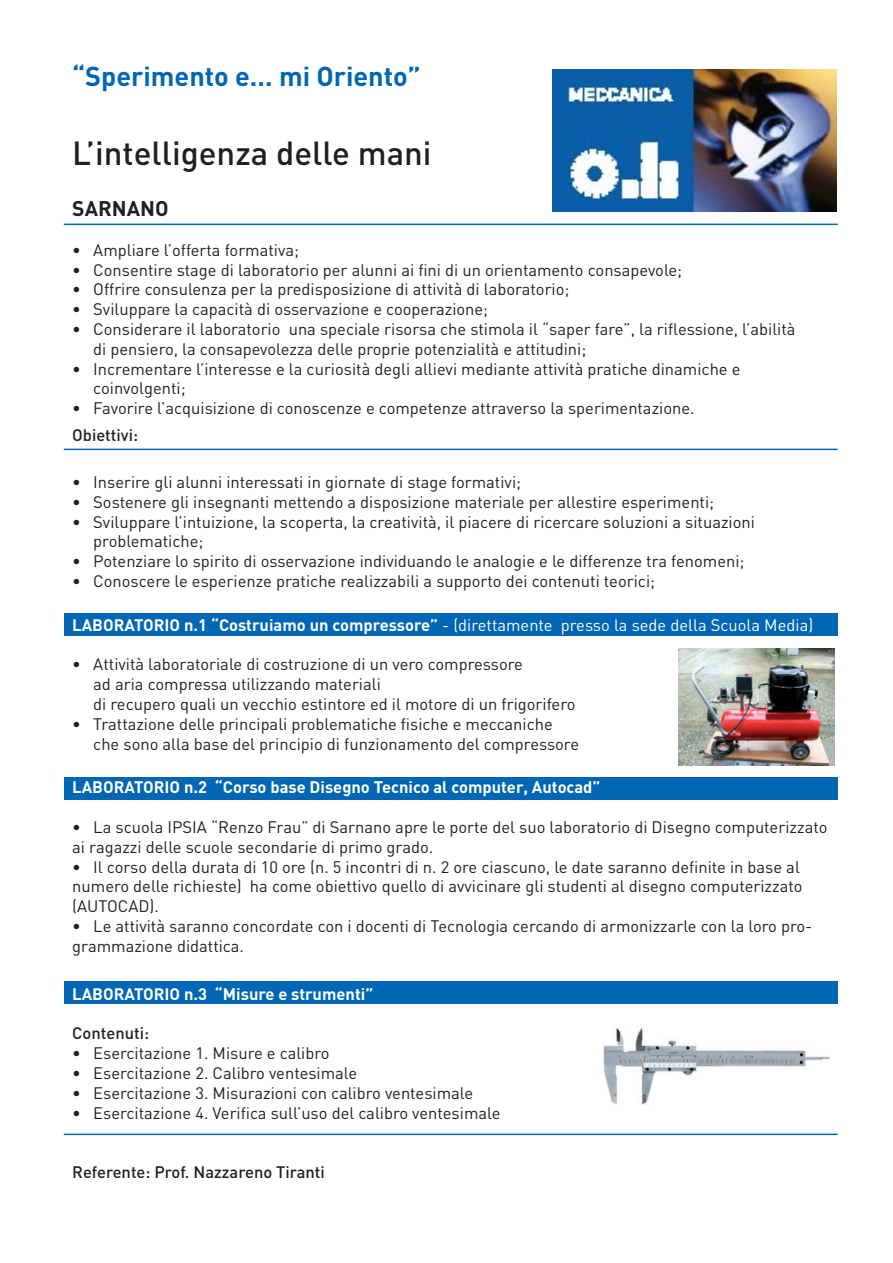
<style>
.page{position:relative;width:893px;height:1263px;background:#fff}
.page>*{position:absolute;margin:0;border:0;box-sizing:border-box;transform-origin:0 0}
.t1{font:500 33px "DIN";color:#231f20}
.t2{font:700 27px "DIN";color:#0166b3}
.t3{font:700 21px "DIN";color:#231f20}
.t4{font:16.5px/19.8px "DIN";color:#231f20}
.t5{font:700 16.5px "DIN";color:#fff}
.t6{font:16.5px "DIN";color:#fff}
.t7{font:500 16.5px "DIN";color:#231f20}
.s1{font-weight:700}
</style>
<div class="page">
<div style="left:64px;top:981px;width:774px;height:23px;background:#0166b3"></div>
<div style="left:64px;top:777px;width:774px;height:23px;background:#0166b3"></div>
<div style="left:64px;top:613px;width:774px;height:23px;background:#0166b3"></div>
<hr style="left:64px;top:224px;width:774px;height:1px;background:#0166b3">
<hr style="left:64px;top:449px;width:774px;height:1px;background:#0166b3">
<hr style="left:64px;top:1133px;width:774px;height:2px;background:#0166b3">
<img style="left:679px;top:648px;width:155px;height:117px">
<img style="left:603px;top:1027px;width:227px;height:78px">
<img style="left:552px;top:69px;width:284px;height:142px">
<p class="t2" style="left:72px;top:59px;width:350px">“Sperimento e… mi Oriento”</p>
<p class="t1" style="left:72px;top:132px;width:361px">L’intelligenza delle mani</p>
<p class="t3" style="left:72px;top:195px;width:98px">SARNANO</p>
<p class="t4" style="left:72px;top:240px;width:228px">• Ampliare l’offerta formativa;</p>
<p class="t4" style="left:72px;top:259px;width:611px">• Consentire stage di laboratorio per alunni ai fini di un orientamento consapevole;</p>
<p class="t4" style="left:72px;top:279px;width:499px">• Offrire consulenza per la predisposizione di attività di laboratorio;</p>
<p class="t4" style="left:72px;top:299px;width:417px">• Sviluppare la capacità di osservazione e cooperazione;</p>
<p class="t4" style="left:93px;top:319px;width:704px;text-indent:-21px">• Considerare il laboratorio una speciale risorsa che stimola il “saper fare”, la riflessione, l’abilità di pensiero, la consapevolezza delle proprie potenzialità e attitudini;</p>
<p class="t4" style="left:72px;top:358px;width:670px">• Incrementare l’interesse e la curiosità degli allievi mediante attività pratiche dinamiche e</p>
<p class="t4" style="left:93px;top:378px;width:94px">coinvolgenti;</p>
<p class="t4" style="left:72px;top:398px;width:624px">• Favorire l’acquisizione di conoscenze e competenze attraverso la sperimentazione.</p>
<p class="t7" style="left:72px;top:425px;width:67px">Obiettivi:</p>
<p class="t4" style="left:72px;top:472px;width:450px">• Inserire gli alunni interessati in giornate di stage formativi;</p>
<p class="t4" style="left:72px;top:492px;width:643px">• Sostenere gli insegnanti mettendo a disposizione materiale per allestire esperimenti;</p>
<p class="t4" style="left:72px;top:511px;width:684px">• Sviluppare l’intuizione, la scoperta, la creatività, il piacere di ricercare soluzioni a situazioni</p>
<p class="t4" style="left:93px;top:531px;width:112px">problematiche;</p>
<p class="t4" style="left:72px;top:551px;width:674px">• Potenziare lo spirito di osservazione individuando le analogie e le differenze tra fenomeni;</p>
<p class="t4" style="left:72px;top:571px;width:584px">• Conoscere le esperienze pratiche realizzabili a supporto dei contenuti teorici;</p>
<p class="t6" style="left:72px;top:614px;width:742px"><span class="s1">LABORATORIO n.1 “Costruiamo un compressore”</span> - (direttamente presso la sede della Scuola Media)</p>
<p class="t4" style="left:72px;top:654px;width:452px">• Attività laboratoriale di costruzione di un vero compressore</p>
<p class="t4" style="left:93px;top:674px;width:289px">ad aria compressa utilizzando materiali</p>
<p class="t4" style="left:93px;top:694px;width:484px">di recupero quali un vecchio estintore ed il motore di un frigorifero</p>
<p class="t4" style="left:72px;top:714px;width:482px">• Trattazione delle principali problematiche fisiche e meccaniche</p>
<p class="t4" style="left:93px;top:733px;width:487px">che sono alla base del principio di funzionamento del compressore</p>
<p class="t5" style="left:72px;top:777px;width:530px">LABORATORIO n.2 “Corso base Disegno Tecnico al computer, Autocad”</p>
<p class="t4" style="left:72px;top:817px;width:757px">• La scuola IPSIA “Renzo Frau” di Sarnano apre le porte del suo laboratorio di Disegno computerizzato ai ragazzi delle scuole secondarie di primo grado.</p>
<p class="t4" style="left:72px;top:856px;width:732px">• Il corso della durata di 10 ore (n. 5 incontri di n. 2 ore ciascuno, le date saranno definite in base al numero delle richieste) ha come obiettivo quello di avvicinare gli studenti al disegno computerizzato (AUTOCAD).</p>
<p class="t4" style="left:72px;top:916px;width:741px">• Le attività saranno concordate con i docenti di Tecnologia cercando di armonizzarle con la loro pro&shy;grammazione didattica.</p>
<p class="t5" style="left:72px;top:983px;width:303px">LABORATORIO n.3 “Misure e strumenti”</p>
<p class="t7" style="left:72px;top:1023px;width:78px">Contenuti:</p>
<p class="t4" style="left:72px;top:1043px;width:259px">• Esercitazione 1. Misure e calibro</p>
<p class="t4" style="left:72px;top:1063px;width:286px">• Esercitazione 2. Calibro ventesimale</p>
<p class="t4" style="left:72px;top:1083px;width:402px">• Esercitazione 3. Misurazioni con calibro ventesimale</p>
<p class="t4" style="left:72px;top:1102px;width:430px">• Esercitazione 4. Verifica sull’uso del calibro ventesimale</p>
<p class="t7" style="left:72px;top:1161px;width:254px">Referente: Prof. Nazzareno Tiranti</p>
</div>
